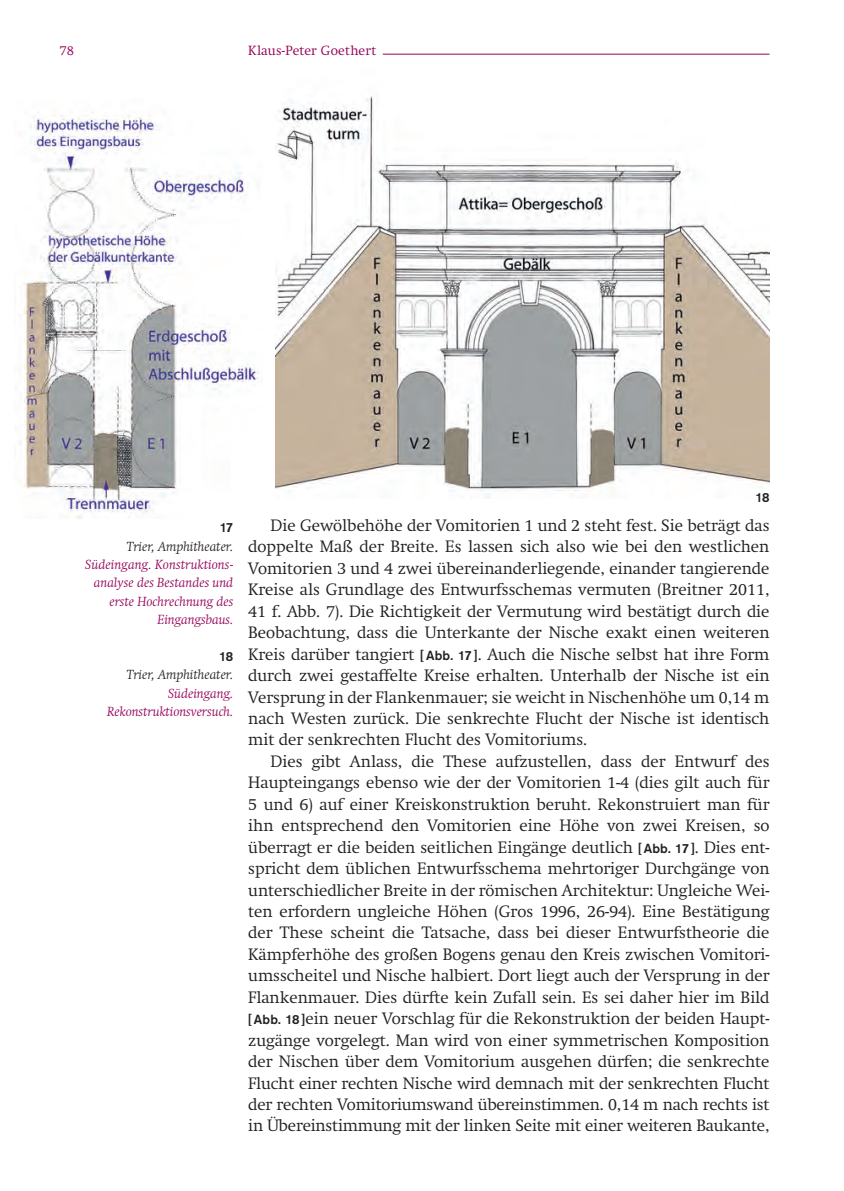
<style>
.page{position:relative;width:844px;height:1191px;background:#fff}
.page>*{position:absolute;margin:0;border:0;box-sizing:border-box;transform-origin:0 0}
.t1{font:300 16.28px/21.5px "Swift";letter-spacing:-.01em;color:#231f20;text-align:justify}
.t2{font:italic 300 13.12px/18.4px "Swift";color:#950058;text-align:right}
.t3{font:italic 300 13.12px "Swift";color:#231f20}
.t4{font:300 13.12px "Swift";letter-spacing:.015em;color:#950058}
.t5{font:500 13.12px "Akzidenz Grotesk Std";color:#231f20}
.s1{font-family:"Akzidenz Grotesk Std";font-weight:500;font-size:13.12px}
</style>
<div class="page">
<hr style="left:382px;top:54px;width:387px;height:1px;background:#950058">
<img style="left:275px;top:96px;width:494px;height:402px">
<img style="left:19px;top:111px;width:243px;height:408px">
<p class="t4" style="left:60px;top:42px;width:16px">78</p>
<p class="t4" style="left:248px;top:42px;width:130px">Klaus-Peter Goethert</p>
<p class="t5" style="left:755px;top:490px;width:16px">18</p>
<p class="t5" style="left:219px;top:519px;width:15px">17</p>
<p class="t3" style="left:126px;top:538px;width:108px">Trier, Amphitheater.</p>
<p class="t2" style="left:85px;top:555px;width:150px">Südeingang. Konstruktions&shy;analyse des Bestandes und erste Hochrechnung des<br>Eingangsbaus.</p>
<p class="t5" style="left:219px;top:648px;width:16px">18</p>
<p class="t3" style="left:126px;top:667px;width:108px">Trier, Amphitheater.</p>
<p class="t2" style="left:107px;top:684px;width:127px">Südeingang.<br>Rekonstruktionsversuch.</p>
<p class="t1" style="left:248px;top:515px;width:522px;text-indent:22px">Die Gewölbehöhe der Vomitorien 1 und 2 steht fest. Sie beträgt das doppelte Maß der Breite. Es lassen sich also wie bei den westlichen Vomitorien 3 und 4 zwei übereinanderliegende, einander tangierende Kreise als Grundlage des Entwurfsschemas vermuten (Breitner 2011, 41 f. Abb. 7). Die Richtigkeit der Vermutung wird bestätigt durch die Beobachtung, dass die Unterkante der Nische exakt einen weiteren Kreis darüber tangiert <span class="s1">[Abb. 17 ]</span>. Auch die Nische selbst hat ihre Form durch zwei gestaffelte Kreise erhalten. Unterhalb der Nische ist ein Versprung in der Flankenmauer; sie weicht in Nischenhöhe um 0,14 m nach Westen zurück. Die senkrechte Flucht der Nische ist identisch mit der senkrechten Flucht des Vomitoriums.</p>
<p class="t1" style="left:248px;top:750px;width:522px;text-indent:22px">Dies gibt Anlass, die These aufzustellen, dass der Entwurf des Haupteingangs ebenso wie der der Vomitorien 1-4 (dies gilt auch für 5 und 6) auf einer Kreiskonstruktion beruht. Rekonstruiert man für ihn entsprechend den Vomitorien eine Höhe von zwei Kreisen, so überragt er die beiden seitlichen Eingänge deutlich <span class="s1">[Abb. 17 ]</span>. Dies ent&shy;spricht dem üblichen Entwurfsschema mehrtoriger Durchgänge von unterschiedlicher Breite in der römischen Architektur: Ungleiche Wei&shy;ten erfordern ungleiche Höhen (Gros 1996, 26-94). Eine Bestätigung der These scheint die Tatsache, dass bei dieser Entwurfstheorie die Kämpferhöhe des großen Bogens genau den Kreis zwischen Vomitori&shy;umsscheitel und Nische halbiert. Dort liegt auch der Versprung in der Flankenmauer. Dies dürfte kein Zufall sein. Es sei daher hier im Bild <span class="s1">[Abb. 18 ]</span>ein neuer Vorschlag für die Rekonstruktion der beiden Haupt&shy;zugänge vorgelegt. Man wird von einer symmetrischen Komposition der Nischen über dem Vomitorium ausgehen dürfen; die senkrechte Flucht einer rechten Nische wird demnach mit der senkrechten Flucht der rechten Vomitoriumswand übereinstimmen. 0,14 m nach rechts ist in Übereinstimmung mit der linken Seite mit einer weiteren Baukante,</p>
</div>
